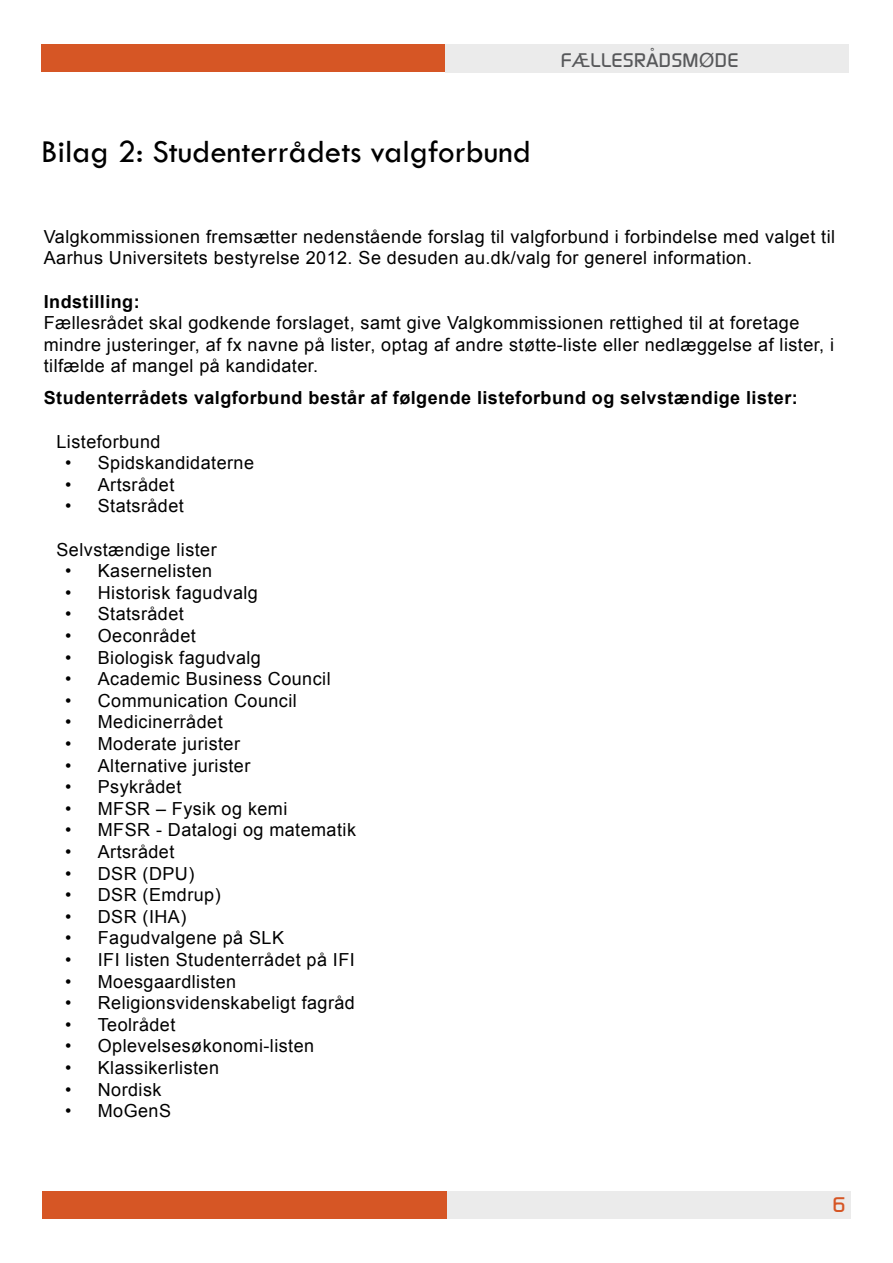
<style>
.page{position:relative;width:893px;height:1263px;background:#fff}
.page>*{position:absolute;margin:0;border:0;box-sizing:border-box;transform-origin:0 0}
.t1{font:33px "Tw Cen";color:#000}
.Overskrift{font:500 21px "Continuum";color:#d65625}
.Overskrift-2{font:500 19.5px "Continuum";letter-spacing:.025em;color:#57585a}
.Overskrift-3{font:18px/21.6px "Arial";letter-spacing:.025em;color:#000}
.Overskrift-4{font:700 18px "Arial";letter-spacing:.025em;color:#000}
</style>
<div class="page">
<div style="left:42px;top:1190px;width:405px;height:28px;background:#d65625"></div>
<div style="left:447px;top:1190px;width:404px;height:28px;background:#ebebeb"></div>
<div style="left:42px;top:44px;width:405px;height:28px;background:#d65625"></div>
<div style="left:445px;top:44px;width:404px;height:29px;background:#ebebeb"></div>
<p class="t1" style="left:41px;top:131px;width:491px">Bilag 2: Studenterrådets valgforbund</p>
<p class="Overskrift-2" style="left:561px;top:47px;width:179px">FÆLLESRÅDSMØDE</p>
<p class="Overskrift-3" style="left:44px;top:226px;width:793px">Valgkommissionen fremsætter nedenstående forslag til valgforbund i forbindelse med valget til<br>Aarhus Universitets bestyrelse 2012. Se desuden au.dk/valg for generel information.</p>
<p class="Overskrift-4" style="left:44px;top:289px;width:97px">Indstilling:</p>
<p class="Overskrift-3" style="left:44px;top:312px;width:792px">Fællesrådet skal godkende forslaget, samt give Valgkommissionen rettighed til at foretage mindre justeringer, af fx navne på lister, optag af andre støtte-liste eller nedlæggelse af lister, i tilfælde af mangel på kandidater.</p>
<p class="Overskrift-4" style="left:44px;top:386px;width:756px">Studenterrådets valgforbund består af følgende listeforbund og selvstændige lister:</p>
<p class="Overskrift-3" style="left:57px;top:431px;width:106px">Listeforbund</p>
<p class="Overskrift-3" style="left:65px;top:452px;width:191px">• Spidskandidaterne</p>
<p class="Overskrift-3" style="left:65px;top:474px;width:111px">• Artsrådet</p>
<p class="Overskrift-3" style="left:65px;top:495px;width:120px">• Statsrådet</p>
<p class="Overskrift-3" style="left:57px;top:539px;width:162px">Selvstændige lister</p>
<p class="Overskrift-3" style="left:65px;top:560px;width:149px">• Kasernelisten</p>
<p class="Overskrift-3" style="left:65px;top:582px;width:194px">• Historisk fagudvalg</p>
<p class="Overskrift-3" style="left:65px;top:603px;width:120px">• Statsrådet</p>
<p class="Overskrift-3" style="left:65px;top:625px;width:132px">• Oeconrådet</p>
<p class="Overskrift-3" style="left:65px;top:647px;width:197px">• Biologisk fagudvalg</p>
<p class="Overskrift-3" style="left:65px;top:668px;width:267px">• Academic Business Council</p>
<p class="Overskrift-3" style="left:65px;top:690px;width:233px">• Communication Council</p>
<p class="Overskrift-3" style="left:65px;top:711px;width:159px">• Medicinerrådet</p>
<p class="Overskrift-3" style="left:65px;top:733px;width:176px">• Moderate jurister</p>
<p class="Overskrift-3" style="left:65px;top:755px;width:187px">• Alternative jurister</p>
<p class="Overskrift-3" style="left:65px;top:776px;width:118px">• Psykrådet</p>
<p class="Overskrift-3" style="left:65px;top:798px;width:224px">• MFSR – Fysik og kemi</p>
<p class="Overskrift-3" style="left:65px;top:819px;width:292px">• MFSR - Datalogi og matematik</p>
<p class="Overskrift-3" style="left:65px;top:841px;width:111px">• Artsrådet</p>
<p class="Overskrift-3" style="left:65px;top:863px;width:131px">• DSR (DPU)</p>
<p class="Overskrift-3" style="left:65px;top:884px;width:157px">• DSR (Emdrup)</p>
<p class="Overskrift-3" style="left:65px;top:906px;width:123px">• DSR (IHA)</p>
<p class="Overskrift-3" style="left:65px;top:927px;width:220px">• Fagudvalgene på SLK</p>
<p class="Overskrift-3" style="left:65px;top:949px;width:291px">• IFI listen Studenterrådet på IFI</p>
<p class="Overskrift-3" style="left:65px;top:971px;width:173px">• Moesgaardlisten</p>
<p class="Overskrift-3" style="left:65px;top:992px;width:291px">• Religionsvidenskabeligt fagråd</p>
<p class="Overskrift-3" style="left:65px;top:1014px;width:112px">• Teolrådet</p>
<p class="Overskrift-3" style="left:65px;top:1035px;width:251px">• Oplevelsesøkonomi-listen</p>
<p class="Overskrift-3" style="left:65px;top:1057px;width:156px">• Klassikerlisten</p>
<p class="Overskrift-3" style="left:65px;top:1079px;width:98px">• Nordisk</p>
<p class="Overskrift-3" style="left:65px;top:1100px;width:108px">• MoGenS</p>
<p class="Overskrift" style="left:833px;top:1190px;width:15px">6</p>
</div>
